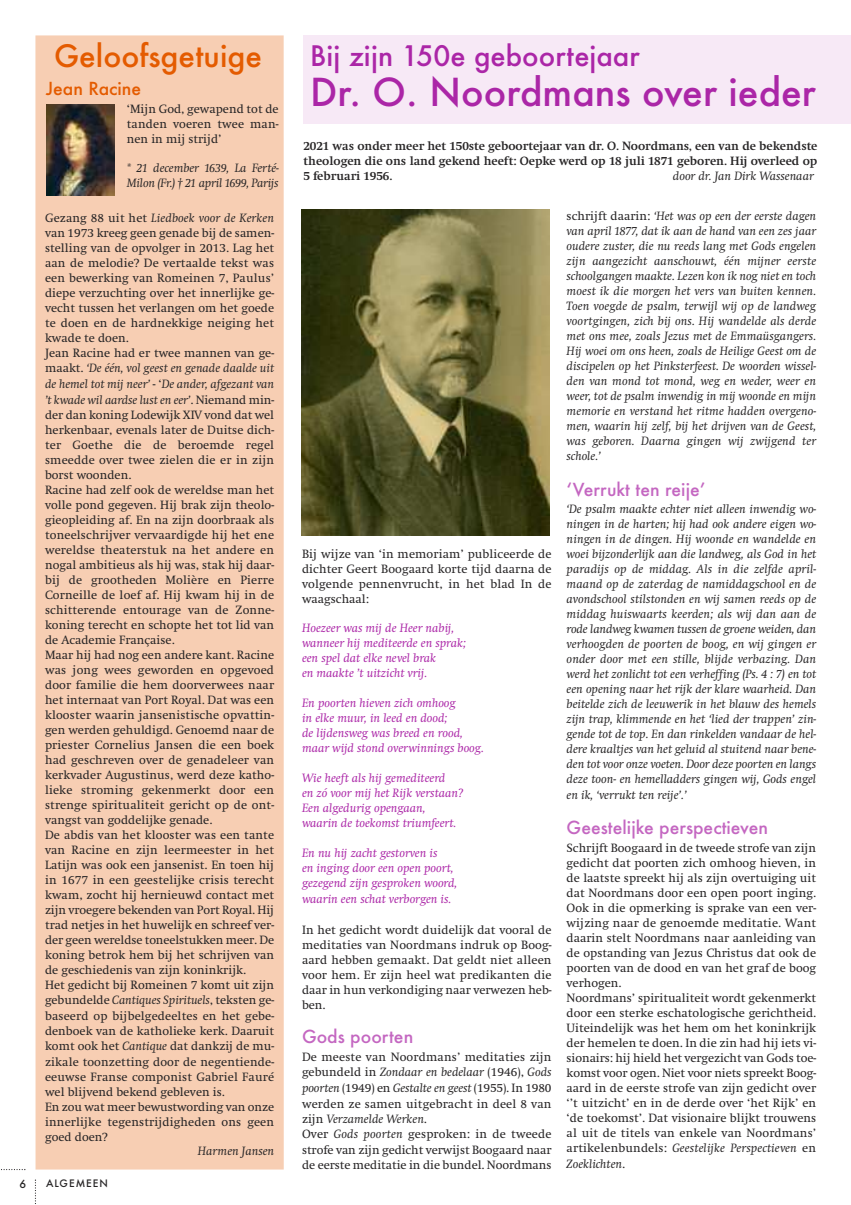
<style>
.page{position:relative;width:851px;height:1205px;background:#fff}
.page>*{position:absolute;margin:0;border:0;box-sizing:border-box;transform-origin:0 0}
.t1{font:500 37.5px "Futura";color:#ab26a7}
.t2{font:500 30px "Futura";color:#e45b00}
.t3{font:500 27.5px "Futura";color:#ab26a7}
.t4{font:500 17.5px "Futura";color:#c467c1}
.t5{font:500 17.5px "Futura";color:#e45b00}
.t6{font:12.5px/15px "Swift";color:#272526;text-align:justify}
.t7{font:italic 12.5px/15px "Swift";color:#272526;text-align:justify}
.t8{font:italic 12.5px/15px "Swift";color:#ab26a7}
.t9{font:700 12.5px/15px "Swift";color:#272526;text-align:justify}
.t10{font:500 10.88px "Futura";color:#272526}
.t11{font:500 10px "Futura";letter-spacing:.1em;color:#272526}
.s1{font-style:italic}
.s2{font-style:normal}
</style>
<div class="page">
<svg style="left:1px;top:1169px;width:24px;height:1px"></svg>
<svg style="left:35px;top:1179px;width:1px;height:25px"></svg>
<div style="left:303px;top:35px;width:547px;height:89px;background:#f7e9f6"></div>
<img style="left:301px;top:210px;width:248px;height:325px">
<div style="left:35px;top:35px;width:249px;height:1134px;background:#f7ceb3"></div>
<img style="left:46px;top:105px;width:68px;height:90px">
<h2 class="t2" style="left:54px;top:39px;width:209px">Geloofsgetuige</h2>
<h3 class="t5" style="left:46px;top:78px;width:97px">Jean Racine</h3>
<p class="t6" style="left:127px;top:101px;width:153px">‘Mijn God, gewapend tot de tanden voeren twee man&shy;nen in mij strijd’</p>
<p class="t7" style="left:127px;top:161px;width:153px">* 21 december 1639, La Ferté-<br>Milon (Fr.) † 21 april 1699, Parijs</p>
<p class="t6" style="left:45px;top:210px;width:231px;text-align:left">Gezang 88 uit het <span class="s1">Liedboek voor de Kerken </span>van 1973 kreeg geen genade bij de samen&shy;stelling van de opvolger in 2013. Lag het aan de melodie? De vertaalde tekst was een bewerking van Romeinen 7, Paulus’ diepe verzuchting over het innerlijke ge&shy;vecht tussen het verlangen om het goede te doen en de hardnekkige neiging het kwade te doen.<br>Jean Racine had er twee mannen van ge&shy;maakt. <span class="s1">‘De één, vol geest en genade daalde uit de hemel tot mij neer’</span> - ‘<span class="s1">De ander, afgezant van ’t kwade wil aardse lust en eer’</span>. Niemand min&shy;der dan koning Lodewijk XIV vond dat wel herkenbaar, evenals later de Duitse dich&shy;ter Goethe die de beroemde regel smeedde over twee zielen die er in zijn borst woonden.<br>Racine had zelf ook de wereldse man het volle pond gegeven. Hij brak zijn theolo&shy;gieopleiding af. En na zijn doorbraak als toneelschrijver vervaardigde hij het ene wereldse theaterstuk na het andere en nogal ambitieus als hij was, stak hij daar&shy;bij de grootheden Molière en Pierre Corneille de loef af. Hij kwam hij in de schitterende entourage van de Zonne&shy;koning terecht en schopte het tot lid van de Academie Française.<br>Maar hij had nog een andere kant. Racine was jong wees geworden en opgevoed door familie die hem doorverwees naar het internaat van Port Royal. Dat was een klooster waarin jansenistische opvattin&shy;gen werden gehuldigd. Genoemd naar de priester Cornelius Jansen die een boek had geschreven over de genadeleer van kerkvader Augustinus, werd deze katho&shy;lieke stroming gekenmerkt door een strenge spiritualiteit gericht op de ont&shy;vangst van goddelijke genade.<br>De abdis van het klooster was een tante van Racine en zijn leermeester in het Latijn was ook een jansenist. En toen hij in 1677 in een geestelijke crisis terecht kwam, zocht hij hernieuwd contact met zijn vroegere bekenden van Port Royal. Hij trad netjes in het huwelijk en schreef ver&shy;der geen wereldse toneelstukken meer. De koning betrok hem bij het schrijven van de geschiedenis van zijn koninkrijk.<br>Het gedicht bij Romeinen 7 komt uit zijn gebundelde <span class="s1">Cantiques Spirituels</span>, teksten ge&shy;baseerd op bijbelgedeeltes en het gebe&shy;denboek van de katholieke kerk. Daaruit komt ook het <span class="s1">Cantique</span> dat dankzij de mu&shy;zikale toonzetting door de negentiende&shy;eeuwse Franse componist Gabriel Fauré wel blijvend bekend gebleven is.<br>En zou wat meer bewustwording van onze innerlijke tegenstrijdigheden ons geen goed doen?</p>
<p class="t7" style="left:198px;top:1143px;width:78px">Harmen Jansen</p>
<p class="t10" style="left:19px;top:1177px;width:8px">6</p>
<p class="t11" style="left:46px;top:1177px;width:63px">ALGEMEEN</p>
<h3 class="t3" style="left:310px;top:41px;width:331px">Bij zijn 150e geboortejaar</h3>
<h1 class="t1" style="left:310px;top:71px;width:507px">Dr. O. Noordmans over ieder</h1>
<p class="t9" style="left:303px;top:138px;width:515px">2021 was onder meer het 150ste geboortejaar van dr. O. Noordmans, een van de bekendste theologen die ons land gekend heeft: Oepke werd op 18 juli 1871 geboren. Hij overleed op 5 februari 1956.</p>
<p class="t7" style="left:672px;top:168px;width:142px">door dr. Jan Dirk Wassenaar</p>
<p class="t6" style="left:302px;top:546px;width:251px">Bij wijze van ‘in memoriam’ publiceerde de dichter Geert Boogaard korte tijd daarna de volgende pennenvrucht, in het blad In de waagschaal:</p>
<p class="t8" style="left:302px;top:620px;width:165px">Hoezeer was mij de Heer nabij, wanneer hij mediteerde en sprak; een spel dat elke nevel brak<br>en maakte ’t uitzicht vrij.</p>
<p class="t8" style="left:302px;top:695px;width:183px">En poorten hieven zich omhoog<br>in elke muur, in leed en dood;<br>de lijdensweg was breed en rood, maar wijd stond overwinnings boog.</p>
<p class="t8" style="left:302px;top:770px;width:163px">Wie heeft als hij gemediteerd<br>en zó voor mij het Rijk verstaan?<br>Een algedurig opengaan, waarin de toekomst triumfeert.</p>
<p class="t8" style="left:302px;top:845px;width:157px">En nu hij zacht gestorven is<br>en inging door een open poort, gezegend zijn gesproken woord, waarin een schat verborgen is.</p>
<p class="t6" style="left:302px;top:922px;width:251px">In het gedicht wordt duidelijk dat vooral de meditaties van Noordmans indruk op Boog&shy;aard hebben gemaakt. Dat geldt niet alleen voor hem. Er zijn heel wat predikanten die daar in hun verkondiging naar verwezen heb&shy;ben.</p>
<h3 class="t4" style="left:302px;top:1027px;width:113px">Gods poorten</h3>
<p class="t6" style="left:302px;top:1049px;width:251px;line-height:15.4px;text-align:left">De meeste van Noordmans’ meditaties zijn gebundeld in <span class="s1">Zondaar en bedelaar</span> (1946), <span class="s1">Gods poorten</span> (1949) en <span class="s1">Gestalte en geest</span> (1955). In 1980 werden ze samen uitgebracht in deel 8 van zijn <span class="s1">Verzamelde Werken</span>.<br>Over <span class="s1">Gods poorten</span> gesproken: in de tweede strofe van zijn gedicht verwijst Boogaard naar de eerste meditatie in die bundel. Noordmans</p>
<p class="t7" style="left:566px;top:208px;width:251px"><span class="s2">schrijft daarin:</span> ‘Het was op een der eerste dagen van april 1877, dat ik aan de hand van een zes jaar oudere zuster, die nu reeds lang met Gods engelen zijn aangezicht aanschouwt, één mijner eerste schoolgangen maakte. Lezen kon ik nog niet en toch moest ik die morgen het vers van buiten kennen.<br>Toen voegde de psalm, terwijl wij op de landweg voortgingen, zich bij ons. Hij wandelde als derde met ons mee, zoals Jezus met de Emmaüsgangers.<br>Hij woei om ons heen, zoals de Heilige Geest om de discipelen op het Pinksterfeest. De woorden wissel&shy;den van mond tot mond, weg en weder, weer en weer, tot de psalm inwendig in mij woonde en mijn memorie en verstand het ritme hadden overgeno&shy;men, waarin hij zelf, bij het drijven van de Geest, was geboren. Daarna gingen wij zwijgend ter schole.’</p>
<h3 class="t4" style="left:566px;top:479px;width:140px">‘Verrukt ten reije’</h3>
<p class="t7" style="left:566px;top:501px;width:251px">‘De psalm maakte echter niet alleen inwendig wo&shy;ningen in de harten; hij had ook andere eigen wo&shy;ningen in de dingen. Hij woonde en wandelde en woei bijzonderlijk aan die landweg, als God in het paradijs op de middag. Als in die zelfde april&shy;maand op de zaterdag de namiddagschool en de avondschool stilstonden en wij samen reeds op de middag huiswaarts keerden; als wij dan aan de rode landweg kwamen tussen de groene weiden, dan verhoogden de poorten de boog, en wij gingen er onder door met een stille, blijde verbazing. Dan werd het zonlicht tot een verheffing (Ps. 4 : 7) en tot een opening naar het rijk der klare waarheid. Dan beitelde zich de leeuwerik in het blauw des hemels zijn trap, klimmende en het ‘lied der trappen’ zin&shy;gende tot de top. En dan rinkelden vandaar de hel&shy;dere kraaltjes van het geluid al stuitend naar bene&shy;den tot voor onze voeten. Door deze poorten en langs deze toon- en hemelladders gingen wij, Gods engel en ik, ‘verrukt ten reije’.’</p>
<h3 class="t4" style="left:566px;top:818px;width:203px">Geestelijke perspectieven</h3>
<p class="t6" style="left:566px;top:840px;width:251px;text-align:left">Schrijft Boogaard in de tweede strofe van zijn gedicht dat poorten zich omhoog hieven, in de laatste spreekt hij als zijn overtuiging uit dat Noordmans door een open poort inging.<br>Ook in die opmerking is sprake van een ver&shy;wijzing naar de genoemde meditatie. Want daarin stelt Noordmans naar aanleiding van de opstanding van Jezus Christus dat ook de poorten van de dood en van het graf de boog verhogen.<br>Noordmans’ spiritualiteit wordt gekenmerkt door een sterke eschatologische gerichtheid.<br>Uiteindelijk was het hem om het koninkrijk der hemelen te doen. In die zin had hij iets vi&shy;sionairs: hij hield het vergezicht van Gods toe&shy;komst voor ogen. Niet voor niets spreekt Boog&shy;aard in de eerste strofe van zijn gedicht over ‘’t uitzicht’ en in de derde over ‘het Rijk’ en ‘de toekomst’. Dat visionaire blijkt trouwens al uit de titels van enkele van Noordmans’ artikelenbundels: <span class="s1">Geestelijke Perspectieven</span> en <span class="s1">Zoeklichten</span>.</p>
</div>
